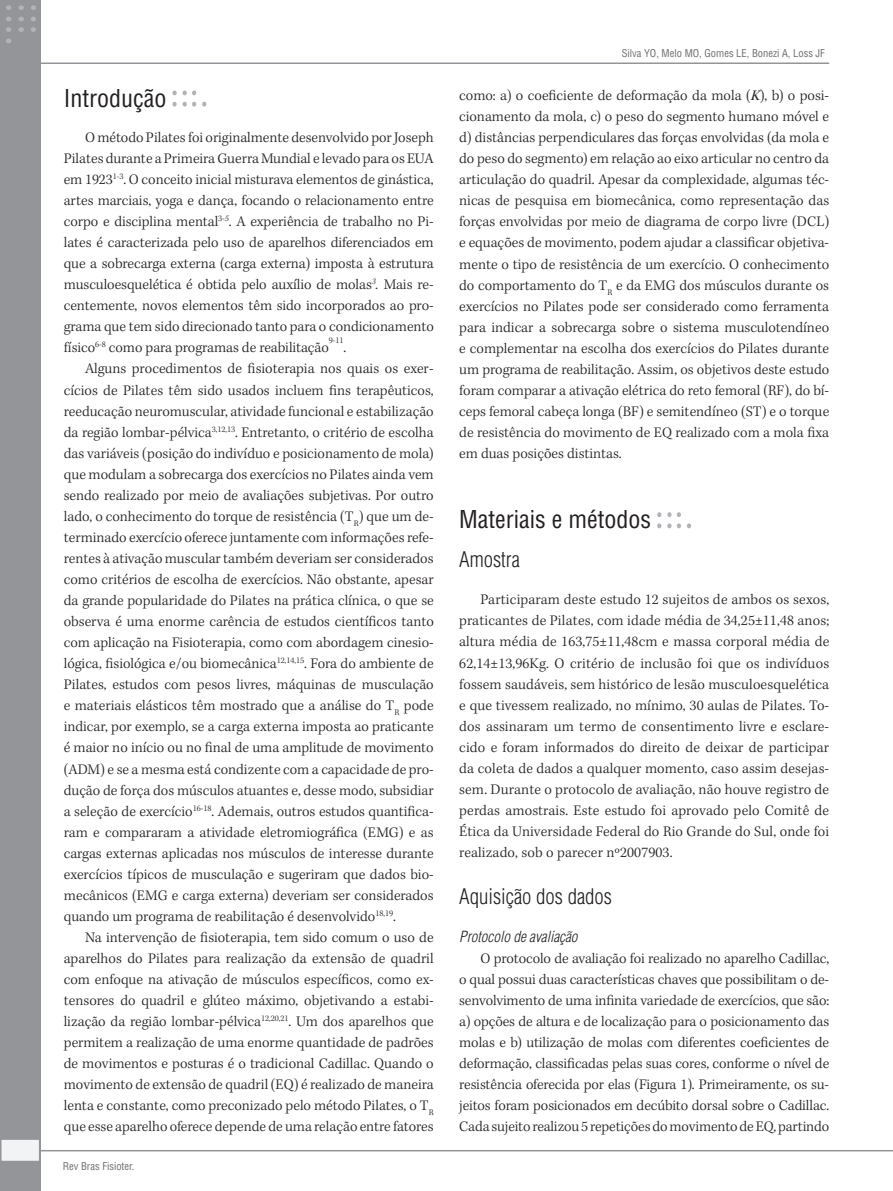
<style>
.page{position:relative;width:893px;height:1191px;background:#fff}
.page>*{position:absolute;margin:0;border:0;box-sizing:border-box;transform-origin:0 0}
.z04_0_Sub1{font:condensed 24px "Helvetica LT Std";color:#231f20}
.z04_1_Sub2{font:300 condensed 21px "Helvetica LT Std";color:#231f20}
.z05_0_texto_txt{font:300 15px/21px "Kepler Std";color:#231f20;text-align:justify}
.z04_2_Sub3{font:italic 300 condensed 15px "Helvetica LT Std";color:#231f20}
.z06_2_cabecalho{font:condensed 10.5px "Helvetica LT Std";color:#6c6d70}
.z05_0_texto_txt-2{font:300 8.7px "Kepler Std";color:#231f20}
.s1{font-style:italic}
.s2{font-weight:400;font-style:italic}
</style>
<div class="page">
<svg style="left:202px;top:102px;width:4px;height:5px"></svg>
<svg style="left:183px;top:102px;width:13px;height:5px"></svg>
<svg style="left:172px;top:102px;width:5px;height:5px"></svg>
<svg style="left:183px;top:90px;width:13px;height:5px"></svg>
<svg style="left:172px;top:90px;width:5px;height:5px"></svg>
<svg style="left:687px;top:523px;width:4px;height:5px"></svg>
<svg style="left:677px;top:523px;width:4px;height:5px"></svg>
<svg style="left:667px;top:523px;width:4px;height:5px"></svg>
<svg style="left:657px;top:523px;width:4px;height:5px"></svg>
<svg style="left:677px;top:512px;width:4px;height:5px"></svg>
<svg style="left:667px;top:512px;width:4px;height:5px"></svg>
<svg style="left:657px;top:512px;width:4px;height:5px"></svg>
<hr style="left:14px;top:1150px;width:879px;height:1px;background:#939598">
<hr style="left:13px;top:62px;width:816px;height:2px;background:#939598">
<div style="left:0;top:0;width:40px;height:1191px;background:#939598"></div>
<svg style="left:6px;top:39px;width:5px;height:4px"></svg>
<svg style="left:6px;top:27px;width:5px;height:5px"></svg>
<svg style="left:6px;top:17px;width:5px;height:4px"></svg>
<svg style="left:6px;top:5px;width:5px;height:5px"></svg>
<svg style="left:19px;top:27px;width:5px;height:5px"></svg>
<svg style="left:19px;top:17px;width:5px;height:4px"></svg>
<svg style="left:19px;top:5px;width:5px;height:5px"></svg>
<svg style="left:31px;top:27px;width:5px;height:5px"></svg>
<svg style="left:31px;top:17px;width:5px;height:4px"></svg>
<svg style="left:31px;top:5px;width:5px;height:5px"></svg>
<div style="left:1px;top:1139px;width:39px;height:22px;background:#f2f3f4"></div>
<div style="left:0;top:1138px;width:40px;height:24px;border:2px solid #939598"></div>
<p class="z04_0_Sub1" style="left:64px;top:83px;width:104px">Introdução</p>
<p class="z05_0_texto_txt" style="left:64px;top:127px;width:371px;text-indent:21px">O método Pilates foi originalmente desenvolvido por Joseph Pilates durante a Primeira Guerra Mundial e levado para os EUA em 1923<sup>1-3</sup>. O conceito inicial misturava elementos de ginástica, artes marciais, yoga e dança, focando o relacionamento entre corpo e disciplina mental<sup>3-</sup><sup>5</sup>. A experiência de trabalho no Pi&shy;lates é caracterizada pelo uso de aparelhos diferenciados em que a sobrecarga externa (carga externa) imposta à estrutura musculoesquelética é obtida pelo auxílio de molas<sup>3</sup><span class="s1">.</span> Mais re&shy;centemente, novos elementos têm sido incorporados ao pro&shy;grama que tem sido direcionado tanto para o condicionamento físico<sup>6-8</sup> como para programas de reabilitação</p>
<p class="z05_0_texto_txt-2" style="left:329px;top:335px;width:16px">9-11</p>
<p class="z05_0_texto_txt" style="left:343px;top:338px;width:4px">.</p>
<p class="z05_0_texto_txt" style="left:64px;top:359px;width:371px;text-indent:21px">Alguns procedimentos de fisioterapia nos quais os exer&shy;cícios de Pilates têm sido usados incluem fins terapêuticos, reeducação neuromuscular, atividade funcional e estabilização da região lombar-pélvica<sup>3,12,13</sup>. Entretanto, o critério de escolha das variáveis (posição do indivíduo e posicionamento de mola) que modulam a sobrecarga dos exercícios no Pilates ainda vem sendo realizado por meio de avaliações subjetivas. Por outro lado, o conhecimento do torque de resistência (T<sub>R</sub>) que um de&shy;terminado exercício oferece juntamente com informações refe&shy;rentes à ativação muscular também deveriam ser considerados como critérios de escolha de exercícios. Não obstante, apesar da grande popularidade do Pilates na prática clínica, o que se observa é uma enorme carência de estudos científicos tanto com aplicação na Fisioterapia, como com abordagem cinesio&shy;lógica, fisiológica e/ou biomecânica<sup>12,14,15</sup>. Fora do ambiente de Pilates, estudos com pesos livres, máquinas de musculação e materiais elásticos têm mostrado que a análise do T<sub>R</sub> pode indicar, por exemplo, se a carga externa imposta ao praticante é maior no início ou no final de uma amplitude de movimento (ADM) e se a mesma está condizente com a capacidade de pro&shy;dução de força dos músculos atuantes e, desse modo, subsidiar a seleção de exercício<sup>16-18</sup>. Ademais, outros estudos quantifica&shy;ram e compararam a atividade eletromiográfica (EMG) e as cargas externas aplicadas nos músculos de interesse durante exercícios típicos de musculação e sugeriram que dados bio&shy;mecânicos (EMG e carga externa) deveriam ser considerados quando um programa de reabilitação é desenvolvido<sup>18,19</sup>.</p>
<p class="z05_0_texto_txt" style="left:64px;top:927px;width:371px;text-indent:21px">Na intervenção de fisioterapia, tem sido comum o uso de aparelhos do Pilates para realização da extensão de quadril com enfoque na ativação de músculos específicos, como ex&shy;tensores do quadril e glúteo máximo, objetivando a estabi&shy;lização da região lombar-pélvica<sup>12,20,21</sup>. Um dos aparelhos que permitem a realização de uma enorme quantidade de padrões de movimentos e posturas é o tradicional Cadillac. Quando o movimento de extensão de quadril (EQ) é realizado de maneira lenta e constante, como preconizado pelo método Pilates, o T<sub>R </sub>que esse aparelho oferece depende de uma relação entre fatores</p>
<p class="z06_2_cabecalho" style="left:63px;top:1160px;width:149px">Rev Bras Fisioter. 2008;13(1):X-XX.</p>
<p class="z06_2_cabecalho" style="left:622px;top:46px;width:205px">Silva YO, Melo MO, Gomes LE, Bonezi A, Loss JF</p>
<p class="z05_0_texto_txt" style="left:459px;top:85px;width:371px">como: a) o coeficiente de deformação da mola (<span class="s2">K</span>), b) o posi&shy;cionamento da mola, c) o peso do segmento humano móvel e d) distâncias perpendiculares das forças envolvidas (da mola e do peso do segmento) em relação ao eixo articular no centro da articulação do quadril. Apesar da complexidade, algumas téc&shy;nicas de pesquisa em biomecânica, como representação das forças envolvidas por meio de diagrama de corpo livre (DCL) e equações de movimento, podem ajudar a classificar objetiva&shy;mente o tipo de resistência de um exercício. O conhecimento do comportamento do T<sub>R</sub> e da EMG dos músculos durante os exercícios no Pilates pode ser considerado como ferramenta para indicar a sobrecarga sobre o sistema musculotendíneo e complementar na escolha dos exercícios do Pilates durante um programa de reabilitação. Assim, os objetivos deste estudo foram comparar a ativação elétrica do reto femoral (RF), do bí&shy;ceps femoral cabeça longa (BF) e semitendíneo (ST) e o torque de resistência do movimento de EQ realizado com a mola fixa em duas posições distintas.</p>
<p class="z04_0_Sub1" style="left:459px;top:504px;width:193px">Materiais e métodos</p>
<p class="z04_1_Sub2" style="left:459px;top:546px;width:62px">Amostra</p>
<p class="z05_0_texto_txt" style="left:459px;top:589px;width:371px;text-indent:21px">Participaram deste estudo 12 sujeitos de ambos os sexos, praticantes de Pilates, com idade média de 34,25±11,48 anos; altura média de 163,75±11,48cm e massa corporal média de 62,14±13,96Kg. O critério de inclusão foi que os indivíduos fossem saudáveis, sem histórico de lesão musculoesquelética e que tivessem realizado, no mínimo, 30 aulas de Pilates. To&shy;dos assinaram um termo de consentimento livre e esclare&shy;cido e foram informados do direito de deixar de participar da coleta de dados a qualquer momento, caso assim desejas&shy;sem. Durante o protocolo de avaliação, não houve registro de perdas amostrais. Este estudo foi aprovado pelo Comitê de Ética da Universidade Federal do Rio Grande do Sul, onde foi realizado, sob o parecer nº2007903.</p>
<p class="z04_1_Sub2" style="left:459px;top:883px;width:154px">Aquisição dos dados</p>
<p class="z04_2_Sub3" style="left:459px;top:926px;width:120px">Protocolo de avaliação</p>
<p class="z05_0_texto_txt" style="left:459px;top:948px;width:371px;text-indent:21px">O protocolo de avaliação foi realizado no aparelho Cadillac, o qual possui duas características chaves que possibilitam o de&shy;senvolvimento de uma infinita variedade de exercícios, que são: a) opções de altura e de localização para o posicionamento das molas e b) utilização de molas com diferentes coeficientes de deformação, classificadas pelas suas cores, conforme o nível de resistência oferecida por elas (Figura 1). Primeiramente, os su&shy;jeitos foram posicionados em decúbito dorsal sobre o Cadillac.<br>Cada sujeito realizou 5 repetições do movimento de EQ, partindo</p>
</div>
